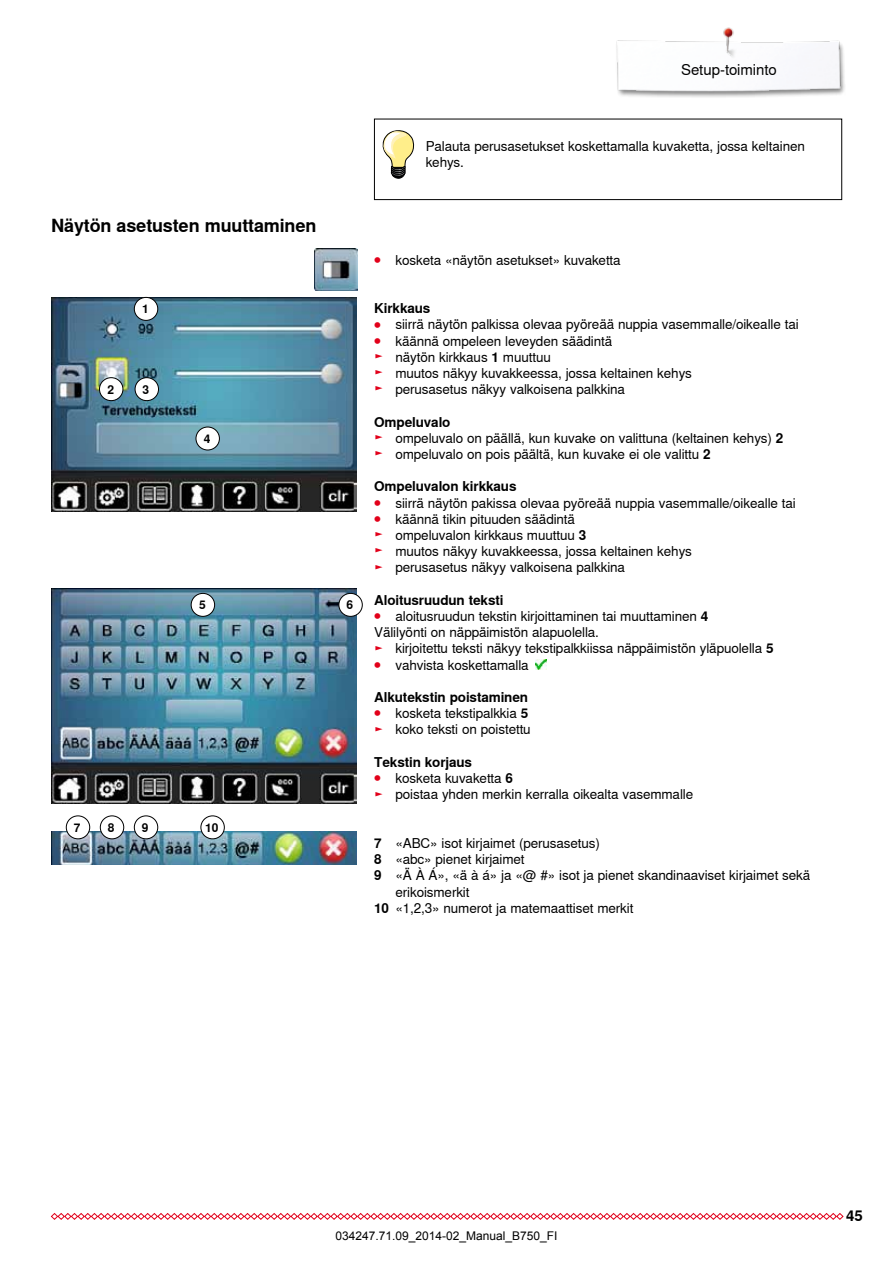
<style>
.page{position:relative;width:893px;height:1263px;background:#fff}
.page>*{position:absolute;margin:0;border:0;box-sizing:border-box;transform-origin:0 0}
.t1{font:700 18px "Nimbus Sans Global";letter-spacing:-.01em;color:#000}
.t2{font:15px "Nimbus Sans Global";letter-spacing:-.005em;color:#000}
.t3{font:700 15px "Nimbus Sans Global";color:#000}
.t4{font:13.5px/16.2px "Nimbus Sans Global";letter-spacing:-.01em;color:#000}
.t5{font:12px "Arial";color:#000}
.t6{font:700 12px "Nimbus Sans Global";color:#000}
.s1{font-weight:700;font-size:12px;color:#e2001a}
.s2{font-weight:700}
.s3{color:#e2001a}
</style>
<div class="page">
<svg style="left:51px;top:1213px;width:793px;height:7px"></svg>
<img style="left:616px;top:40px;width:229px;height:57px">
<img style="left:692px;top:27px;width:66px;height:48px">
<img style="left:51px;top:297px;width:305px;height:215px">
<img style="left:51px;top:589px;width:305px;height:214px">
<svg style="left:535px;top:659px;width:12px;height:11px"></svg>
<div style="left:134px;top:297px;width:24px;height:23px;background:#fff;border-radius:50%"></div>
<div style="left:134px;top:297px;width:24px;height:24px;border:1px solid #000;border-radius:50%"></div>
<div style="left:99px;top:378px;width:24px;height:23px;background:#fff;border-radius:50%"></div>
<div style="left:99px;top:377px;width:24px;height:24px;border:1px solid #000;border-radius:50%"></div>
<div style="left:191px;top:593px;width:24px;height:23px;background:#fff;border-radius:50%"></div>
<div style="left:191px;top:593px;width:24px;height:24px;border:1px solid #000;border-radius:50%"></div>
<img style="left:315px;top:248px;width:42px;height:43px">
<svg style="left:383px;top:130px;width:31px;height:49px"></svg>
<div style="left:374px;top:119px;width:468px;height:81px;border:1px solid #000"></div>
<div style="left:196px;top:427px;width:23px;height:23px;background:#fff;border-radius:50%"></div>
<div style="left:196px;top:427px;width:24px;height:23px;border:1px solid #000;border-radius:50%"></div>
<div style="left:135px;top:378px;width:24px;height:23px;background:#fff;border-radius:50%"></div>
<div style="left:135px;top:377px;width:24px;height:24px;border:1px solid #000;border-radius:50%"></div>
<div style="left:339px;top:593px;width:23px;height:23px;background:#fff;border-radius:50%"></div>
<div style="left:338px;top:593px;width:25px;height:24px;border:1px solid #000;border-radius:50%"></div>
<img style="left:51px;top:832px;width:305px;height:32px">
<div style="left:66px;top:816px;width:24px;height:23px;background:#fff;border-radius:50%"></div>
<div style="left:66px;top:815px;width:24px;height:24px;border:1px solid #000;border-radius:50%"></div>
<div style="left:100px;top:816px;width:24px;height:23px;background:#fff;border-radius:50%"></div>
<div style="left:100px;top:815px;width:24px;height:24px;border:1px solid #000;border-radius:50%"></div>
<div style="left:134px;top:816px;width:24px;height:23px;background:#fff;border-radius:50%"></div>
<div style="left:134px;top:815px;width:24px;height:24px;border:1px solid #000;border-radius:50%"></div>
<div style="left:201px;top:816px;width:23px;height:23px;background:#fff;border-radius:50%"></div>
<div style="left:201px;top:815px;width:24px;height:24px;border:1px solid #000;border-radius:50%"></div>
<h1 class="t1" style="left:51px;top:215px;width:267px">Näytön asetusten muuttaminen</h1>
<p class="t6" style="left:107px;top:382px;width:8px">2</p>
<p class="t6" style="left:142px;top:302px;width:8px">1</p>
<p class="t6" style="left:143px;top:382px;width:8px">3</p>
<p class="t6" style="left:204px;top:432px;width:8px">4</p>
<p class="t6" style="left:199px;top:598px;width:8px">5</p>
<p class="t6" style="left:74px;top:820px;width:8px">7</p>
<p class="t6" style="left:108px;top:820px;width:8px">8</p>
<p class="t6" style="left:142px;top:820px;width:8px">9</p>
<p class="t6" style="left:205px;top:820px;width:15px">10</p>
<p class="t2" style="left:681px;top:61px;width:97px">Setup-toiminto</p>
<p class="t4" style="left:426px;top:138px;width:381px">Palauta perusasetukset koskettamalla kuvaketta, jossa keltainen kehys.</p>
<p class="t6" style="left:346px;top:598px;width:8px">6</p>
<p class="t4" style="left:374px;top:252px;width:248px"><span class="s1">⦁</span> kosketa «näytön asetukset» kuvaketta</p>
<p class="t4" style="left:374px;top:300px;width:426px"><span class="s2">Kirkkaus<br></span><span class="s1">⦁</span> siirrä näytön palkissa olevaa pyöreää nuppia vasemmalle/oikealle tai <span class="s1">⦁</span> käännä ompeleen leveyden säädintä<br><span class="s3">►</span> näytön kirkkaus <span class="s2">1</span> muuttuu<br><span class="s3">►</span> muutos näkyy kuvakkeessa, jossa keltainen kehys<br><span class="s3">►</span> perusasetus näkyy valkoisena palkkina</p>
<p class="t4" style="left:374px;top:414px;width:411px"><span class="s2">Ompeluvalo<br></span><span class="s3">►</span> ompeluvalo on päällä, kun kuvake on valittuna (keltainen kehys) <span class="s2">2 </span><span class="s3">►</span> ompeluvalo on pois päältä, kun kuvake ei ole valittu <span class="s2">2</span></p>
<p class="t4" style="left:374px;top:479px;width:423px"><span class="s2">Ompeluvalon kirkkaus<br></span><span class="s1">⦁</span> siirrä näytön pakissa olevaa pyöreää nuppia vasemmalle/oikealle tai <span class="s1">⦁</span> käännä tikin pituuden säädintä<br><span class="s3">►</span> ompeluvalon kirkkaus muuttuu <span class="s2">3<br></span><span class="s3">►</span> muutos näkyy kuvakkeessa, jossa keltainen kehys<br><span class="s3">►</span> perusasetus näkyy valkoisena palkkina</p>
<p class="t4" style="left:374px;top:592px;width:401px"><span class="s2">Aloitusruudun teksti<br></span><span class="s1">⦁</span> aloitusruudun tekstin kirjoittaminen tai muuttaminen <span class="s2">4<br></span>Välilyönti on näppäimistön alapuolella.<br><span class="s3">►</span> kirjoitettu teksti näkyy tekstipalkkiissa näppäimistön yläpuolella <span class="s2">5 </span><span class="s1">⦁</span> vahvista koskettamalla</p>
<p class="t4" style="left:374px;top:689px;width:158px"><span class="s2">Alkutekstin poistaminen </span><span class="s1">⦁</span> kosketa tekstipalkkia <span class="s2">5 </span><span class="s3">►</span> koko teksti on poistettu</p>
<p class="t4" style="left:374px;top:754px;width:321px"><span class="s2">Tekstin korjaus<br></span><span class="s1">⦁</span> kosketa kuvaketta <span class="s2">6<br></span><span class="s3">►</span> poistaa yhden merkin kerralla oikealta vasemmalle</p>
<p class="t4" style="left:374px;top:835px;width:227px"><span class="s2">7</span> «ABC» isot kirjaimet (perusasetus)</p>
<p class="t4" style="left:374px;top:851px;width:152px"><span class="s2">8</span> «abc» pienet kirjaimet</p>
<p class="t4" style="left:374px;top:867px;width:438px"><span class="s2">9</span> «Ä À Á», «ä à á» ja «@ #» isot ja pienet skandinaaviset kirjaimet sekä</p>
<p class="t4" style="left:395px;top:884px;width:76px">erikoismerkit</p>
<p class="t4" style="left:374px;top:900px;width:261px"><span class="s2">10</span> «1,2,3» numerot ja matemaattiset merkit</p>
<p class="t5" style="left:335px;top:1227px;width:224px">034247.71.09_2014-02_Manual_B750_FI</p>
<p class="t3" style="left:846px;top:1207px;width:18px">45</p>
</div>
